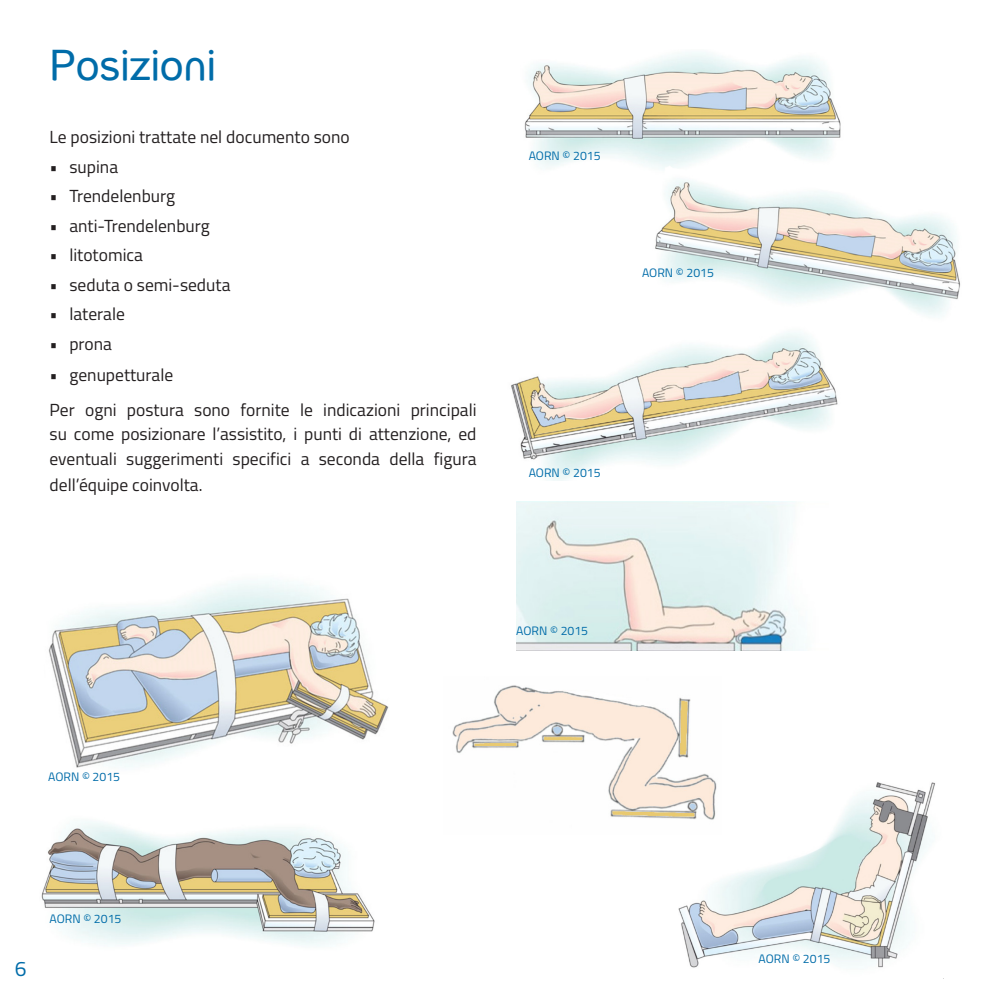
<style>
.page{position:relative;width:993px;height:993px;background:#fff}
.page>*{position:absolute;margin:0;border:0;box-sizing:border-box;transform-origin:0 0}
.capitolo{font:42px "Street";color:#006ca9}
.t1{font:21px "Titillium";color:#006ca9}
.testo_paragrafo{font:17.5px/24.5px "Titillium";color:#231f20;text-align:justify}
.testo_paragrafo-2{font:12.25px "Titillium";color:#006ca9}
</style>
<div class="page">
<img style="left:48px;top:581px;width:341px;height:187px">
<img style="left:41px;top:821px;width:334px;height:125px">
<img style="left:524px;top:52px;width:317px;height:116px">
<img style="left:642px;top:162px;width:319px;height:154px">
<img style="left:511px;top:332px;width:327px;height:148px">
<img style="left:516px;top:501px;width:284px;height:149px">
<img style="left:678px;top:782px;width:257px;height:186px">
<img style="left:452px;top:685px;width:269px;height:148px">
<p class="capitolo" style="left:50px;top:42px;width:168px">Posizioni</p>
<p class="testo_paragrafo" style="left:50px;top:124px;width:301px">Le posizioni trattate nel documento sono</p>
<p class="testo_paragrafo" style="left:50px;top:154px;width:70px">• supina</p>
<p class="testo_paragrafo" style="left:50px;top:183px;width:127px">• Trendelenburg</p>
<p class="testo_paragrafo" style="left:50px;top:212px;width:162px">• anti-Trendelenburg</p>
<p class="testo_paragrafo" style="left:50px;top:242px;width:95px">• litotomica</p>
<p class="testo_paragrafo" style="left:50px;top:271px;width:182px">• seduta o semi-seduta</p>
<p class="testo_paragrafo" style="left:50px;top:301px;width:77px">• laterale</p>
<p class="testo_paragrafo" style="left:50px;top:330px;width:64px">• prona</p>
<p class="testo_paragrafo" style="left:50px;top:362px;width:125px">• genupetturale</p>
<p class="testo_paragrafo" style="left:50px;top:396px;width:428px">Per ogni postura sono fornite le indicazioni principali su come posizionare l’assistito, i punti di attenzione, ed eventuali suggerimenti specifici a seconda della figura</p>
<p class="testo_paragrafo" style="left:50px;top:471px;width:154px">dell’équipe coinvolta.</p>
<p class="testo_paragrafo-2" style="left:528px;top:147px;width:73px">AORN © 2015</p>
<p class="testo_paragrafo-2" style="left:642px;top:264px;width:73px">AORN © 2015</p>
<p class="testo_paragrafo-2" style="left:528px;top:463px;width:73px">AORN © 2015</p>
<p class="testo_paragrafo-2" style="left:516px;top:621px;width:73px">AORN © 2015</p>
<p class="testo_paragrafo-2" style="left:48px;top:767px;width:73px">AORN © 2015</p>
<p class="t1" style="left:15px;top:952px;width:13px">6</p>
<p class="testo_paragrafo-2" style="left:50px;top:909px;width:73px">AORN © 2015</p>
<p class="testo_paragrafo-2" style="left:758px;top:949px;width:73px">AORN © 2015</p>
</div>
